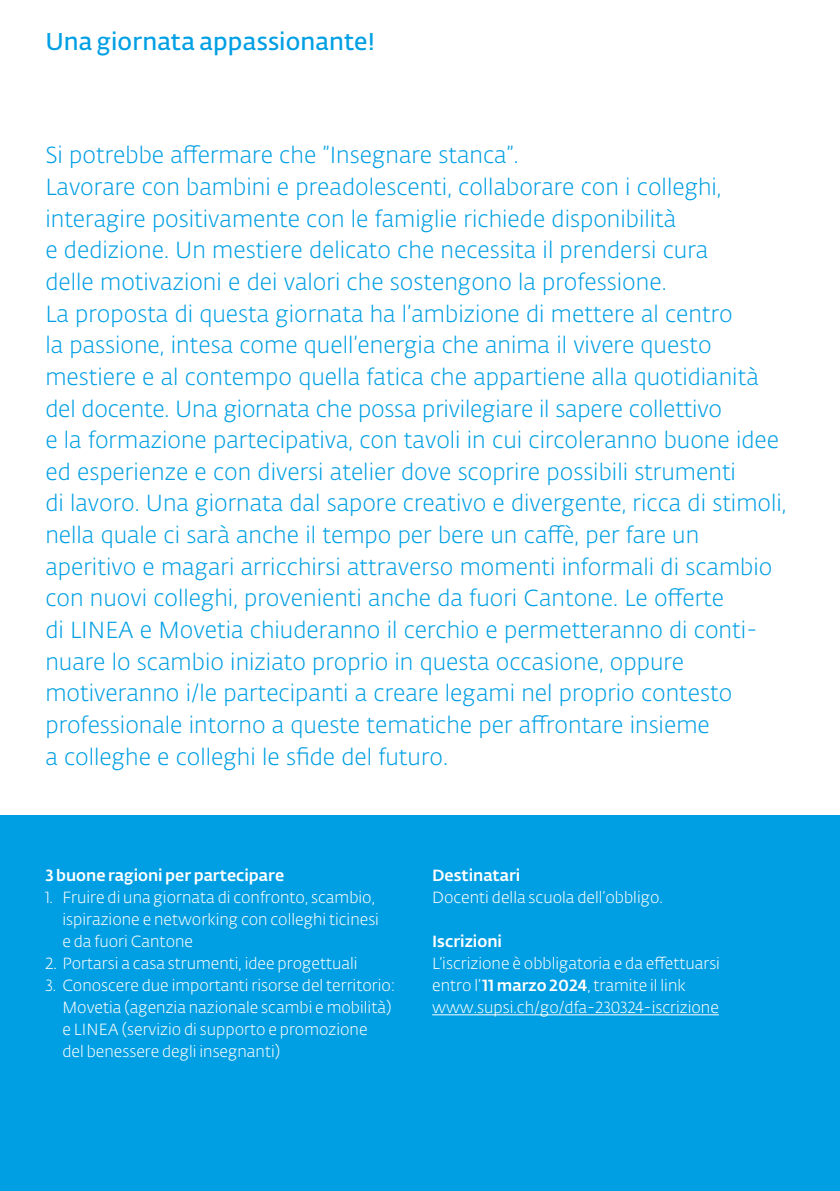
<style>
.page{position:relative;width:840px;height:1191px;background:#fff}
.page>*{position:absolute;margin:0;border:0;box-sizing:border-box;transform-origin:0 0}
.t1{font:600 24px "SUPSI Fedra Sans";letter-spacing:.005em;color:#009fe3}
.t2{font:300 23px/31.6px "SUPSI Fedra Sans";color:#009fe3}
.t3{font:300 16px/22px "SUPSI Fedra Sans";color:#fff}
.t4{font:500 16px "SUPSI Fedra Sans";color:#fff}
.s1{font-weight:500}
</style>
<div class="page">
<div style="left:0;top:815px;width:839px;height:376px;background:#009fe3"></div>
<hr style="left:432px;top:1014px;width:286px;height:1px;background:#fff">
<p class="t1" style="left:45px;top:24px;width:331px">Una giornata appassionante!</p>
<p class="t2" style="left:45px;top:139px;width:742px">Si potrebbe affermare che ”Insegnare stanca”.<br>Lavorare con bambini e preadolescenti, collaborare con i colleghi, interagire positivamente con le famiglie richiede disponibilità<br>e dedizione. Un mestiere delicato che necessita il prendersi cura<br>delle motivazioni e dei valori che sostengono la professione.<br>La proposta di questa giornata ha l’ambizione di mettere al centro<br>la passione, intesa come quell’energia che anima il vivere questo mestiere e al contempo quella fatica che appartiene alla quotidianità del docente. Una giornata che possa privilegiare il sapere collettivo<br>e la formazione partecipativa, con tavoli in cui circoleranno buone idee ed esperienze e con diversi atelier dove scoprire possibili strumenti<br>di lavoro. Una giornata dal sapore creativo e divergente, ricca di stimoli, nella quale ci sarà anche il tempo per bere un caffè, per fare un aperitivo e magari arricchirsi attraverso momenti informali di scambio con nuovi colleghi, provenienti anche da fuori Cantone. Le offerte<br>di LINEA e Movetia chiuderanno il cerchio e permetteranno di conti&shy;nuare lo scambio iniziato proprio in questa occasione, oppure motiveranno i/le partecipanti a creare legami nel proprio contesto professionale intorno a queste tematiche per affrontare insieme<br>a colleghe e colleghi le sfide del futuro.</p>
<p class="t4" style="left:45px;top:863px;width:240px">3 buone ragioni per partecipare</p>
<p class="t3" style="left:62px;top:886px;width:318px;text-indent:-17px">1. Fruire di una giornata di confronto, scambio, ispirazione e networking con colleghi ticinesi e da fuori Cantone</p>
<p class="t3" style="left:45px;top:952px;width:313px">2. Portarsi a casa strumenti, idee progettuali</p>
<p class="t3" style="left:62px;top:974px;width:334px;text-indent:-17px">3. Conoscere due importanti risorse del territorio:<br>Movetia (agenzia nazionale scambi e mobilità) e LINEA (servizio di supporto e promozione<br>del benessere degli insegnanti)</p>
<p class="t4" style="left:432px;top:863px;width:90px">Destinatari</p>
<p class="t3" style="left:432px;top:886px;width:232px">Docenti della scuola dell’obbligo.</p>
<p class="t4" style="left:432px;top:929px;width:71px">Iscrizioni</p>
<p class="t3" style="left:432px;top:952px;width:289px">L’iscrizione è obbligatoria e da effettuarsi entro l’<span class="s1">11 marzo 2024</span>, tramite il link www.supsi.ch/go/dfa-230324-iscrizione</p>
</div>
